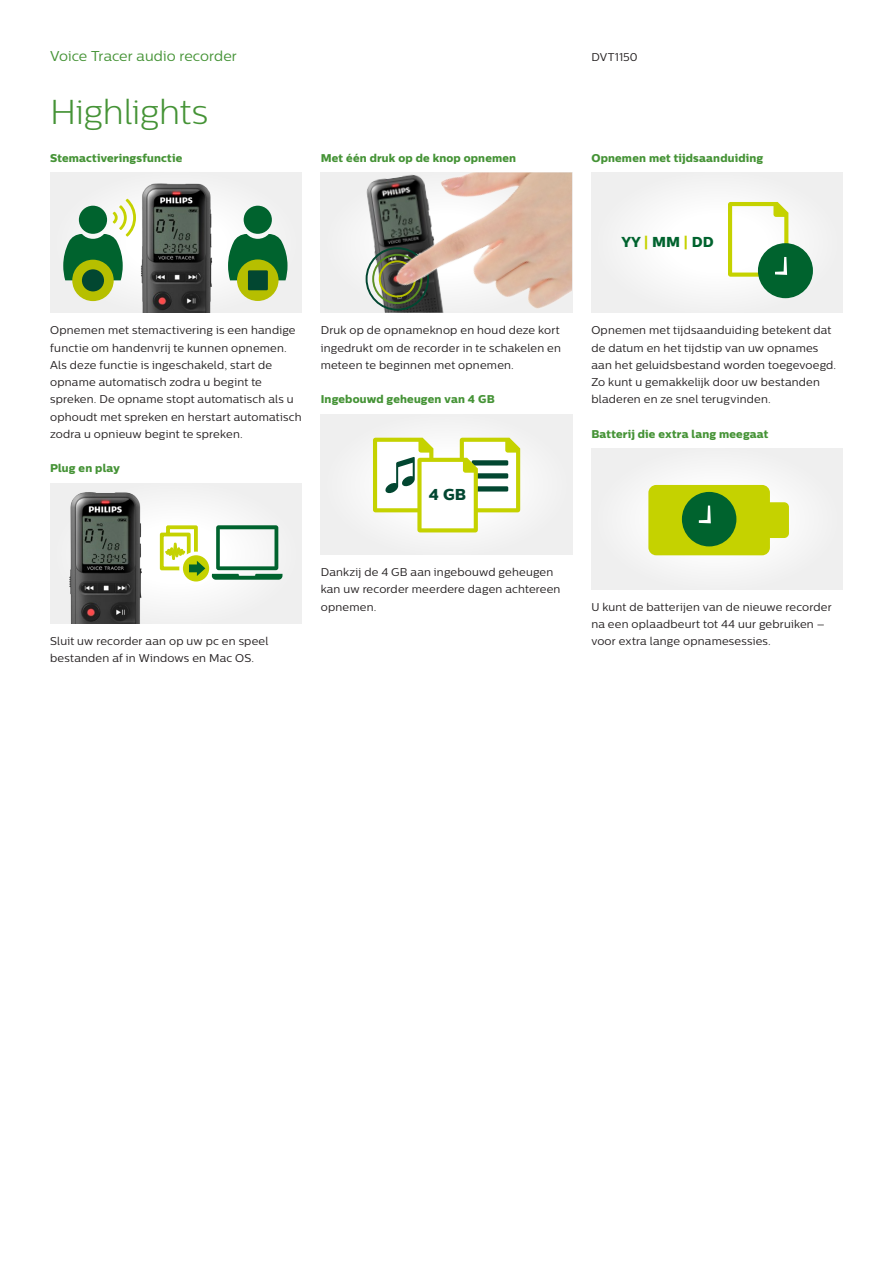
<style>
.page{position:relative;width:893px;height:1263px;background:#fff}
.page>*{position:absolute;margin:0;border:0;box-sizing:border-box;transform-origin:0 0}
.Specs___Highlights_h{font:300 34.5px "Centrale Sans";letter-spacing:-.01em;color:#459336}
.t1{font:15.75px "Centrale Sans X Bold";color:#024731}
.t2{font:14.4px "Centrale Sans X Bold";color:#00632e}
.Product_name{font:14.25px "Centrale Sans";letter-spacing:.005em;color:#459336}
.Feature_text{font:11.25px/17.2px "Centrale Sans";letter-spacing:.02em;color:#231f20}
.Feature_name{font:11.25px "Centrale Sans X Bold";letter-spacing:.015em;color:#459336}
.Feature_name_with_co{font:11.25px "Centrale Sans X Bold";letter-spacing:.015em;color:#459336}
.CNT_back{font:11.25px "Centrale Sans";letter-spacing:.005em;color:#231f20}
.s1{color:#c5d200}
</style>
<div class="page">
<div style="left:50px;top:172px;width:251px;height:141px;background:#efefef"></div>
<img style="left:76px;top:183px;width:196px;height:130px">
<div style="left:244px;top:206px;width:28px;height:28px;background:#00632e;border-radius:50%"></div>
<svg style="left:63px;top:199px;width:73px;height:81px"></svg>
<div style="left:237px;top:259px;width:42px;height:42px;background:#b6bf00;border-radius:50%"></div>
<svg style="left:228px;top:234px;width:59px;height:56px"></svg>
<div style="left:72px;top:260px;width:42px;height:41px;background:#b6bf00;border-radius:50%"></div>
<div style="left:82px;top:269px;width:22px;height:22px;background:#024731;border-radius:50%"></div>
<div style="left:50px;top:483px;width:251px;height:140px;background:#efefef"></div>
<img style="left:69px;top:492px;width:144px;height:131px">
<svg style="left:159px;top:525px;width:123px;height:60px"></svg>
<img style="left:321px;top:172px;width:251px;height:141px">
<div style="left:321px;top:414px;width:251px;height:140px;background:#f1f1f1"></div>
<svg style="left:373px;top:438px;width:147px;height:94px"></svg>
<div style="left:591px;top:172px;width:252px;height:141px;background:linear-gradient(to right,#f6f6f6,#f2f2f2)"></div>
<svg style="left:728px;top:202px;width:85px;height:96px"></svg>
<div style="left:591px;top:449px;width:252px;height:140px;background:#f2f2f2"></div>
<svg style="left:648px;top:485px;width:141px;height:70px;background:#9cbb1f"></svg>
<p class="Product_name" style="left:50px;top:48px;width:188px">Voice Tracer audio recorder</p>
<p class="CNT_back" style="left:591px;top:50px;width:48px">DVT1150</p>
<p class="Specs___Highlights_h" style="left:50px;top:92px;width:159px">Highlights</p>
<p class="Feature_name" style="left:50px;top:151px;width:134px">Stemactiveringsfunctie</p>
<p class="Feature_name_with_co" style="left:321px;top:151px;width:197px">Met één druk op de knop opnemen</p>
<p class="Feature_text" style="left:50px;top:321px;width:253px">Opnemen met stemactivering is een handige functie om handenvrij te kunnen opnemen.<br>Als deze functie is ingeschakeld, start de opname automatisch zodra u begint te spreken. De opname stopt automatisch als u ophoudt met spreken en herstart automatisch zodra u opnieuw begint te spreken.</p>
<p class="Feature_name" style="left:50px;top:461px;width:71px">Plug en play</p>
<p class="Feature_text" style="left:321px;top:321px;width:242px;text-align:justify">Druk op de opnameknop en houd deze kort ingedrukt om de recorder in te schakelen en meteen te beginnen met opnemen.</p>
<p class="Feature_name" style="left:321px;top:392px;width:175px">Ingebouwd geheugen van 4 GB</p>
<p class="t1" style="left:429px;top:484px;width:39px">4 GB</p>
<p class="Feature_text" style="left:50px;top:632px;width:220px">Sluit uw recorder aan op uw pc en speel bestanden af in Windows en Mac OS.</p>
<p class="Feature_text" style="left:321px;top:563px;width:241px">Dankzij de 4 GB aan ingebouwd geheugen kan uw recorder meerdere dagen achtereen opnemen.</p>
<p class="Feature_name_with_co" style="left:591px;top:151px;width:173px">Opnemen met tijdsaanduiding</p>
<p class="t2" style="left:621px;top:233px;width:94px">YY <span class="s1">|</span> MM <span class="s1">|</span> DD</p>
<p class="Feature_text" style="left:591px;top:321px;width:246px">Opnemen met tijdsaanduiding betekent dat de datum en het tijdstip van uw opnames aan het geluidsbestand worden toegevoegd.<br>Zo kunt u gemakkelijk door uw bestanden bladeren en ze snel terugvinden.</p>
<p class="Feature_name" style="left:591px;top:427px;width:179px">Batterij die extra lang meegaat</p>
<p class="Feature_text" style="left:591px;top:598px;width:242px">U kunt de batterijen van de nieuwe recorder na een oplaadbeurt tot 44 uur gebruiken – voor extra lange opnamesessies.</p>
</div>
